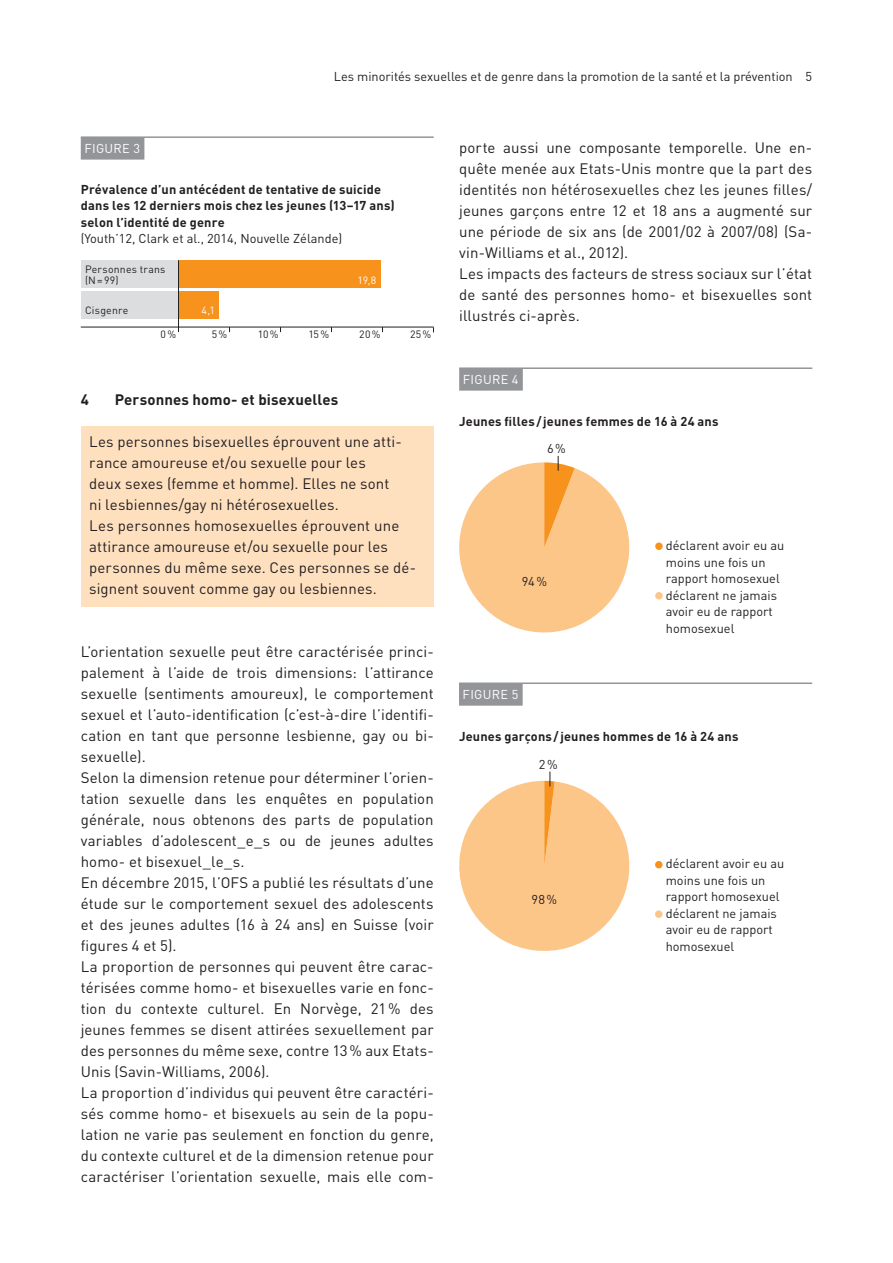
<style>
.page{position:relative;width:893px;height:1263px;background:#fff}
.page>*{position:absolute;margin:0;border:0;box-sizing:border-box;transform-origin:0 0}
.t1{font:15px/21px "DINOT";letter-spacing:.005em;color:#231f20}
.t2{font:700 15px "DINOT";letter-spacing:.01em;color:#231f20}
.t3{font:12.75px/16.5px "DINOT";color:#231f20}
.t4{font:700 12.75px/16.5px "DINOT";letter-spacing:.015em;color:#231f20}
.t5{font:12.75px "DINOT";letter-spacing:.02em;color:#fff}
.t6{font:10.5px/10.9px "DINOT";letter-spacing:.02em;color:#231f20}
.t7{font:10.5px "DINOT";color:#fff}
</style>
<div class="page">
<div style="left:81px;top:426px;width:353px;height:181px;background:#fee0bf"></div>
<hr style="left:81px;top:136px;width:353px;height:2px;background:#939598">
<div style="left:81px;top:137px;width:63px;height:23px;background:#939598"></div>
<div style="left:81px;top:260px;width:98px;height:28px;background:#dcdddf"></div>
<div style="left:178px;top:260px;width:203px;height:28px;background:#f7931d"></div>
<div style="left:81px;top:291px;width:98px;height:28px;background:#dcdddf"></div>
<div style="left:179px;top:291px;width:40px;height:28px;background:#f7931d"></div>
<hr style="left:81px;top:327px;width:353px;height:1px;background:#231f20">
<hr style="left:178px;top:260px;width:1px;height:72px;background:#231f20">
<hr style="left:459px;top:682px;width:353px;height:2px;background:#939598">
<div style="left:459px;top:683px;width:64px;height:23px;background:#939598"></div>
<div style="left:655px;top:861px;width:7px;height:7px;background:#f7931d;border-radius:50%"></div>
<div style="left:655px;top:910px;width:7px;height:8px;background:#fdc689;border-radius:50%"></div>
<svg style="left:459px;top:771px;width:171px;height:180px"></svg>
<hr style="left:459px;top:367px;width:353px;height:2px;background:#939598">
<div style="left:459px;top:368px;width:64px;height:23px;background:#939598"></div>
<div style="left:655px;top:542px;width:8px;height:8px;background:#f7931d;border-radius:50%"></div>
<div style="left:655px;top:592px;width:8px;height:7px;background:#fdc689;border-radius:50%"></div>
<svg style="left:459px;top:456px;width:171px;height:177px"></svg>
<p class="t3" style="left:334px;top:67px;width:480px">Les minorités sexuelles et de genre dans la promotion de la santé et la prévention 5</p>
<p class="t5" style="left:84px;top:140px;width:57px">FIGURE 3</p>
<p class="t4" style="left:81px;top:180px;width:315px">Prévalence d’un antécédent de tentative de suicide dans les 12 derniers mois chez les jeunes (13–17 ans) selon l’identité de genre</p>
<p class="t3" style="left:81px;top:230px;width:263px">(Youth’12, Clark et al., 2014, Nouvelle Zélande)</p>
<p class="t6" style="left:85px;top:263px;width:82px">Personnes trans (N=99)</p>
<p class="t7" style="left:357px;top:273px;width:20px">19,8</p>
<p class="t6" style="left:85px;top:305px;width:45px">Cisgenre</p>
<p class="t7" style="left:201px;top:303px;width:15px">4,1</p>
<p class="t6" style="left:161px;top:328px;width:17px">0%</p>
<p class="t6" style="left:212px;top:328px;width:17px">5%</p>
<p class="t6" style="left:258px;top:328px;width:22px">10%</p>
<p class="t6" style="left:308px;top:328px;width:22px">15%</p>
<p class="t6" style="left:359px;top:328px;width:23px">20%</p>
<p class="t6" style="left:410px;top:328px;width:23px">25%</p>
<p class="t2" style="left:81px;top:389px;width:10px">4</p>
<p class="t2" style="left:115px;top:389px;width:225px">Personnes homo- et bisexuelles</p>
<p class="t1" style="left:89px;top:430px;width:328px">Les personnes bisexuelles éprouvent une atti&shy;rance amoureuse et/ou sexuelle pour les<br>deux sexes (femme et homme). Elles ne sont<br>ni lesbiennes/gay ni hétérosexuelles.<br>Les personnes homosexuelles éprouvent une attirance amoureuse et/ou sexuelle pour les personnes du même sexe. Ces personnes se dé&shy;signent souvent comme gay ou lesbiennes.</p>
<p class="t1" style="left:81px;top:640px;width:354px">L’orientation sexuelle peut être caractérisée princi&shy;palement à l’aide de trois dimensions: l’attirance sexuelle (sentiments amoureux), le comportement sexuel et l’auto-identification (c’est-à-dire l’identifi&shy;cation en tant que personne lesbienne, gay ou bi&shy;sexuelle).<br>Selon la dimension retenue pour déterminer l’orien&shy;tation sexuelle dans les enquêtes en population générale, nous obtenons des parts de population variables d’adolescent_e_s ou de jeunes adultes homo- et bisexuel_le_s.<br>En décembre 2015, l’OFS a publié les résultats d’une étude sur le comportement sexuel des adolescents et des jeunes adultes (16 à 24 ans) en Suisse (voir figures 4 et 5).<br>La proportion de personnes qui peuvent être carac&shy;térisées comme homo- et bisexuelles varie en fonc&shy;tion du contexte culturel. En Norvège, 21% des jeunes femmes se disent attirées sexuellement par des personnes du même sexe, contre 13% aux Etats-Unis (Savin-Williams, 2006).<br>La proportion d’individus qui peuvent être caractéri&shy;sés comme homo- et bisexuels au sein de la popu&shy;lation ne varie pas seulement en fonction du genre, du contexte culturel et de la dimension retenue pour caractériser l’orientation sexuelle, mais elle com-</p>
<p class="t1" style="left:459px;top:136px;width:354px">porte aussi une composante temporelle. Une en&shy;quête menée aux Etats-Unis montre que la part des identités non hétérosexuelles chez les jeunes filles/ jeunes garçons entre 12 et 18 ans a augmenté sur une période de six ans (de 2001/02 à 2007/08) (Sa&shy;vin-Williams et al., 2012).<br>Les impacts des facteurs de stress sociaux sur l’état de santé des personnes homo- et bisexuelles sont illustrés ci-après.</p>
<p class="t5" style="left:463px;top:371px;width:57px">FIGURE 4</p>
<p class="t4" style="left:459px;top:412px;width:261px">Jeunes filles/jeunes femmes de 16 à 24 ans</p>
<p class="t3" style="left:547px;top:439px;width:20px">6%</p>
<p class="t3" style="left:522px;top:572px;width:27px">94%</p>
<p class="t3" style="left:666px;top:537px;width:120px">déclarent avoir eu au moins une fois un rapport homosexuel déclarent ne jamais avoir eu de rapport homosexuel</p>
<p class="t5" style="left:463px;top:686px;width:57px">FIGURE 5</p>
<p class="t4" style="left:459px;top:727px;width:281px">Jeunes garçons/ jeunes hommes de 16 à 24 ans</p>
<p class="t3" style="left:539px;top:755px;width:20px">2%</p>
<p class="t3" style="left:531px;top:890px;width:27px">98%</p>
<p class="t3" style="left:666px;top:855px;width:120px">déclarent avoir eu au moins une fois un rapport homosexuel déclarent ne jamais avoir eu de rapport homosexuel</p>
</div>
